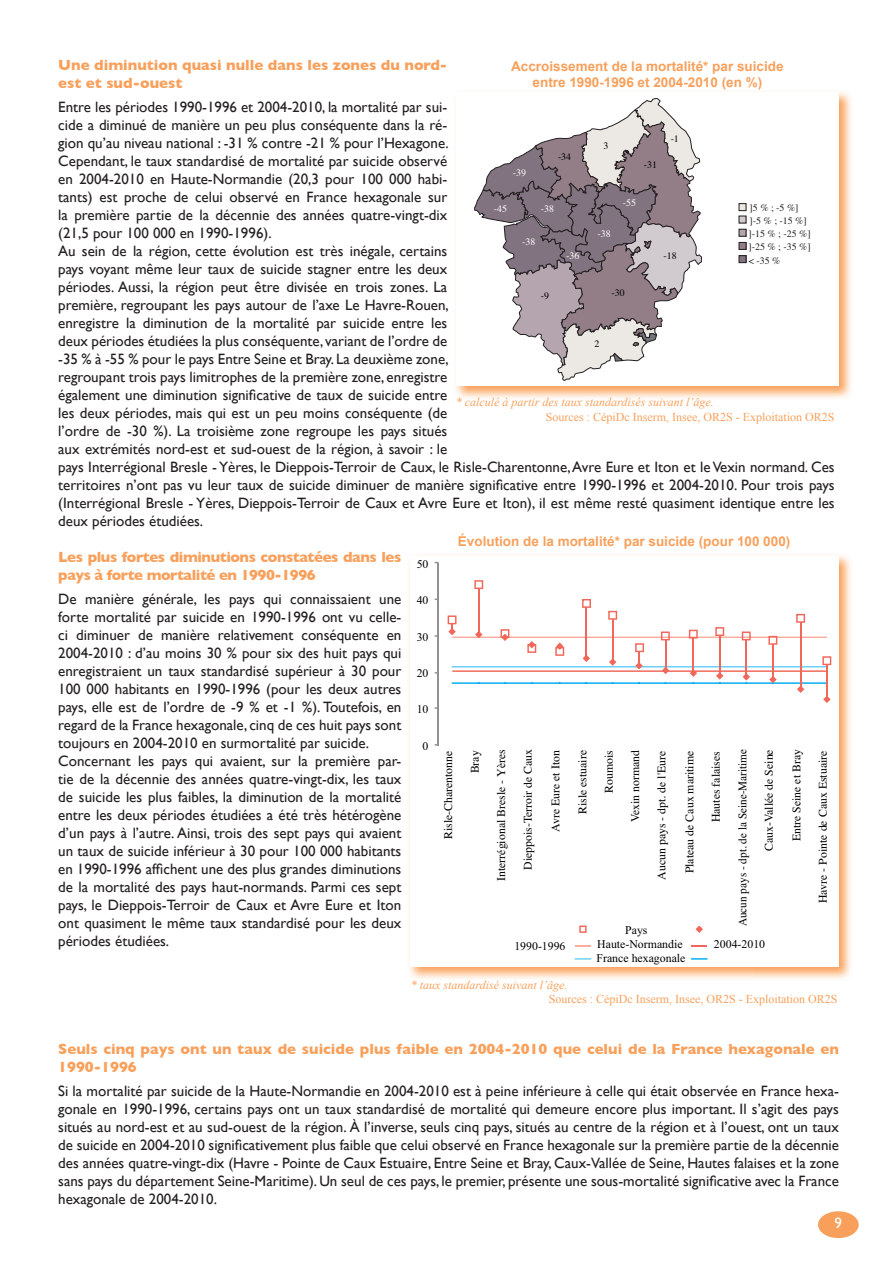
<style>
.page{position:relative;width:893px;height:1263px;background:#fff}
.page>*{position:absolute;margin:0;border:0;box-sizing:border-box;transform-origin:0 0}
.t1{font:15px/18px "Gill Sans";color:#231f20}
.t2{font:700 15px/18px "Gill Sans";color:#f8a05b}
.t3{font:700 15px/18px "Gill Sans";letter-spacing:-.03em;color:#f8a05b}
.t4{font:15px "Gill Sans";color:#fff}
.t5{font:700 13.5px/16.2px "Arial";color:#f8a05b;text-align:center}
.t6{font:12px "Times New Roman";color:#f8a05b}
.t7{font:italic 12px "Times New Roman";color:#f8a05b}
.t8{font:11.85px "Times";color:#000002}
.t9{font:11.85px "Times New Roman";color:#000001}
.t10{font:11.85px "Times";color:#000002;scale:.95 1}
.t11{font:11.7px "Times New Roman";color:#000002}
.t12{font:9.9px "Times";color:#231f20}
.t13{font:9.9px "Times";color:#fff}
.t14{font:9.9px "Times";color:#000001}
</style>
<div class="page">
<div style="left:818px;top:1211px;width:41px;height:27px;background:#f8a05b;border-radius:50%"></div>
<img style="left:455px;top:91px;width:396px;height:308px">
<div style="left:457px;top:92px;width:382px;height:294px;background:#fff"></div>
<svg style="left:474px;top:98px;width:228px;height:282px"></svg>
<div style="left:739px;top:242px;width:7px;height:7px;background:#937e88"></div>
<div style="left:739px;top:242px;width:7px;height:7px;border:1px solid #231f20"></div>
<div style="left:739px;top:229px;width:7px;height:7px;background:#b4a5ae"></div>
<div style="left:739px;top:229px;width:7px;height:7px;border:1px solid #231f20"></div>
<div style="left:739px;top:216px;width:7px;height:7px;background:#d1cbcf"></div>
<div style="left:739px;top:256px;width:7px;height:7px;background:#81737f"></div>
<div style="left:739px;top:256px;width:7px;height:7px;border:1px solid #231f20"></div>
<div style="left:739px;top:204px;width:7px;height:7px;background:#ece9e4"></div>
<div style="left:739px;top:204px;width:7px;height:7px;border:1px solid #231f20"></div>
<img style="left:409px;top:555px;width:442px;height:424px">
<div style="left:410px;top:556px;width:428px;height:410px;background:#fff"></div>
<hr style="left:438px;top:563px;width:1px;height:182px;background:#8f9192">
<svg style="left:579px;top:925px;width:8px;height:8px"></svg>
<svg style="left:695px;top:926px;width:8px;height:7px"></svg>
<svg style="left:575px;top:945px;width:16px;height:1px"></svg>
<svg style="left:574px;top:958px;width:17px;height:2px"></svg>
<svg style="left:691px;top:945px;width:16px;height:1px"></svg>
<svg style="left:691px;top:958px;width:17px;height:2px"></svg>
<svg style="left:474px;top:580px;width:9px;height:9px"></svg>
<hr style="left:478px;top:589px;width:1px;height:44px;background:#f2675b">
<svg style="left:448px;top:599px;width:383px;height:104px"></svg>
<p class="t2" style="left:58px;top:56px;width:391px">Une diminution quasi nulle dans les zones du nord&shy;est et sud-ouest</p>
<p class="t1" style="left:58px;top:98px;width:778px">Entre les périodes 1990-1996 et 2004-2010, la mortalité par sui-<br>cide a diminué de manière un peu plus conséquente dans la ré-<br>gion qu’au niveau national : -31 % contre -21 % pour l’Hexagone.<br>Cependant, le taux standardisé de mortalité par suicide observé<br>en 2004-2010 en Haute-Normandie (20,3 pour 100 000 habi-<br>tants) est proche de celui observé en France hexagonale sur<br>la première partie de la décennie des années quatre-vingt-dix<br>(21,5 pour 100 000 en 1990-1996).<br>Au sein de la région, cette évolution est très inégale, certains<br>pays voyant même leur taux de suicide stagner entre les deux<br>périodes. Aussi, la région peut être divisée en trois zones. La<br>première, regroupant les pays autour de l’axe Le Havre-Rouen,<br>enregistre la diminution de la mortalité par suicide entre les<br>deux périodes étudiées la plus conséquente, variant de l’ordre de<br>-35 % à -55 % pour le pays Entre Seine et Bray. La deuxième zone,<br>regroupant trois pays limitrophes de la première zone, enregistre<br>également une diminution significative de taux de suicide entre<br>les deux périodes, mais qui est un peu moins conséquente (de<br>l’ordre de -30 %). La troisième zone regroupe les pays situés<br>aux extrémités nord-est et sud-ouest de la région, à savoir : le<br>pays Interrégional Bresle - Yères, le Dieppois-Terroir de Caux, le Risle-Charentonne, Avre Eure et Iton et le Vexin normand. Ces territoires n’ont pas vu leur taux de suicide diminuer de manière significative entre 1990-1996 et 2004-2010. Pour trois pays (Interrégional Bresle - Yères, Dieppois-Terroir de Caux et Avre Eure et Iton), il est même resté quasiment identique entre les deux périodes étudiées.</p>
<p class="t3" style="left:58px;top:548px;width:345px">Les plus fortes diminutions constatées dans les pays à forte mortalité en 1990-1996</p>
<p class="t1" style="left:58px;top:590px;width:345px">De manière générale, les pays qui connaissaient une forte mortalité par suicide en 1990-1996 ont vu celle&shy;ci diminuer de manière relativement conséquente en 2004-2010 : d’au moins 30 % pour six des huit pays qui enregistraient un taux standardisé supérieur à 30 pour 100 000 habitants en 1990-1996 (pour les deux autres pays, elle est de l’ordre de -9 % et -1 %). Toutefois, en regard de la France hexagonale, cinq de ces huit pays sont toujours en 2004-2010 en surmortalité par suicide.<br>Concernant les pays qui avaient, sur la première par&shy;tie de la décennie des années quatre-vingt-dix, les taux de suicide les plus faibles, la diminution de la mortalité entre les deux périodes étudiées a été très hétérogène d’un pays à l’autre. Ainsi, trois des sept pays qui avaient un taux de suicide inférieur à 30 pour 100 000 habitants en 1990-1996 affichent une des plus grandes diminutions de la mortalité des pays haut-normands. Parmi ces sept pays, le Dieppois-Terroir de Caux et Avre Eure et Iton ont quasiment le même taux standardisé pour les deux périodes étudiées.</p>
<p class="t5" style="left:511px;top:58px;width:274px">Accroissement de la mortalité* par suicide entre 1990-1996 et 2004-2010 (en %)</p>
<p class="t14" style="left:671px;top:129px;width:10px">-1</p>
<p class="t14" style="left:603px;top:136px;width:6px">3</p>
<p class="t14" style="left:558px;top:148px;width:15px">-34</p>
<p class="t14" style="left:644px;top:156px;width:15px">-31</p>
<p class="t13" style="left:513px;top:163px;width:15px">-39</p>
<p class="t13" style="left:623px;top:194px;width:15px">-55</p>
<p class="t12" style="left:750px;top:199px;width:50px">]5 % ; -5 %]</p>
<p class="t13" style="left:494px;top:199px;width:15px">-45</p>
<p class="t13" style="left:541px;top:199px;width:15px">-38</p>
<p class="t12" style="left:750px;top:211px;width:59px">]-5 % ; -15 %]</p>
<p class="t12" style="left:748px;top:224px;width:64px">]-15 % ; -25 %]</p>
<p class="t13" style="left:597px;top:224px;width:15px">-38</p>
<p class="t13" style="left:522px;top:233px;width:15px">-38</p>
<p class="t12" style="left:748px;top:238px;width:64px">]-25 % ; -35 %]</p>
<p class="t13" style="left:566px;top:246px;width:15px">-36</p>
<p class="t14" style="left:663px;top:246px;width:15px">-18</p>
<p class="t12" style="left:748px;top:251px;width:33px">&lt; -35 %</p>
<p class="t14" style="left:611px;top:283px;width:15px">-30</p>
<p class="t14" style="left:541px;top:287px;width:10px">-9</p>
<p class="t14" style="left:594px;top:334px;width:6px">2</p>
<p class="t7" style="left:456px;top:394px;width:259px">* calculé à partir des taux standardisés suivant l’âge.</p>
<p class="t6" style="left:546px;top:408px;width:290px">Sources : CépiDc Inserm, Insee, OR2S - Exploitation OR2S</p>
<p class="t5" style="left:458px;top:534px;width:334px">Évolution de la mortalité* par suicide (pour 100 000)</p>
<p class="t11" style="left:417px;top:556px;width:13px">50</p>
<p class="t11" style="left:417px;top:592px;width:13px">40</p>
<p class="t11" style="left:417px;top:629px;width:13px">30</p>
<p class="t11" style="left:417px;top:665px;width:13px">20</p>
<p class="t11" style="left:417px;top:701px;width:13px">10</p>
<p class="t11" style="left:423px;top:738px;width:7px">0</p>
<p class="t8" style="left:437px;top:839px;width:90px;rotate:-90deg">Risle-Charentonne</p>
<p class="t8" style="left:464px;top:773px;width:24px;rotate:-90deg">Bray</p>
<p class="t8" style="left:490px;top:881px;width:133px;rotate:-90deg">Interrégional Bresle - Yères</p>
<p class="t8" style="left:517px;top:870px;width:122px;rotate:-90deg">Dieppois-Terroir de Caux</p>
<p class="t8" style="left:545px;top:832px;width:83px;rotate:-90deg">Avre Eure et Iton</p>
<p class="t8" style="left:571px;top:814px;width:65px;rotate:-90deg">Risle estuaire</p>
<p class="t8" style="left:598px;top:793px;width:44px;rotate:-90deg">Roumois</p>
<p class="t8" style="left:624px;top:822px;width:74px;rotate:-90deg">Vexin normand</p>
<p class="t8" style="left:650px;top:880px;width:130px;rotate:-90deg">Aucun pays - dpt. de l'Eure</p>
<p class="t8" style="left:679px;top:873px;width:124px;rotate:-90deg">Plateau de Caux maritime</p>
<p class="t8" style="left:705px;top:822px;width:73px;rotate:-90deg">Hautes falaises</p>
<p class="t10" style="left:731px;top:926px;width:188px;rotate:-90deg">Aucun pays - dpt. de la Seine-Maritime</p>
<p class="t8" style="left:758px;top:851px;width:103px;rotate:-90deg">Caux-Vallée de Seine</p>
<p class="t8" style="left:786px;top:841px;width:94px;rotate:-90deg">Entre Seine et Bray</p>
<p class="t8" style="left:812px;top:903px;width:154px;rotate:-90deg">Havre - Pointe de Caux Estuaire</p>
<p class="t9" style="left:625px;top:922px;width:24px">Pays</p>
<p class="t9" style="left:514px;top:938px;width:53px">1990-1996</p>
<p class="t9" style="left:597px;top:936px;width:87px">Haute-Normandie</p>
<p class="t9" style="left:714px;top:936px;width:52px">2004-2010</p>
<p class="t9" style="left:597px;top:950px;width:90px">France hexagonale</p>
<p class="t7" style="left:411px;top:976px;width:158px">* taux standardisé suivant l’âge.</p>
<p class="t6" style="left:549px;top:991px;width:290px">Sources : CépiDc Inserm, Insee, OR2S - Exploitation OR2S</p>
<p class="t2" style="left:58px;top:1040px;width:782px">Seuls cinq pays ont un taux de suicide plus faible en 2004-2010 que celui de la France hexagonale en<br>1990-1996</p>
<p class="t1" style="left:58px;top:1082px;width:782px;text-align:justify">Si la mortalité par suicide de la Haute-Normandie en 2004-2010 est à peine inférieure à celle qui était observée en France hexa&shy;gonale en 1990-1996, certains pays ont un taux standardisé de mortalité qui demeure encore plus important. Il s’agit des pays situés au nord-est et au sud-ouest de la région. À l’inverse, seuls cinq pays, situés au centre de la région et à l’ouest, ont un taux de suicide en 2004-2010 significativement plus faible que celui observé en France hexagonale sur la première partie de la décennie des années quatre-vingt-dix (Havre - Pointe de Caux Estuaire, Entre Seine et Bray, Caux-Vallée de Seine, Hautes falaises et la zone sans pays du département Seine-Maritime). Un seul de ces pays, le premier, présente une sous-mortalité significative avec la France hexagonale de 2004-2010.</p>
<p class="t4" style="left:835px;top:1214px;width:9px">9</p>
</div>
